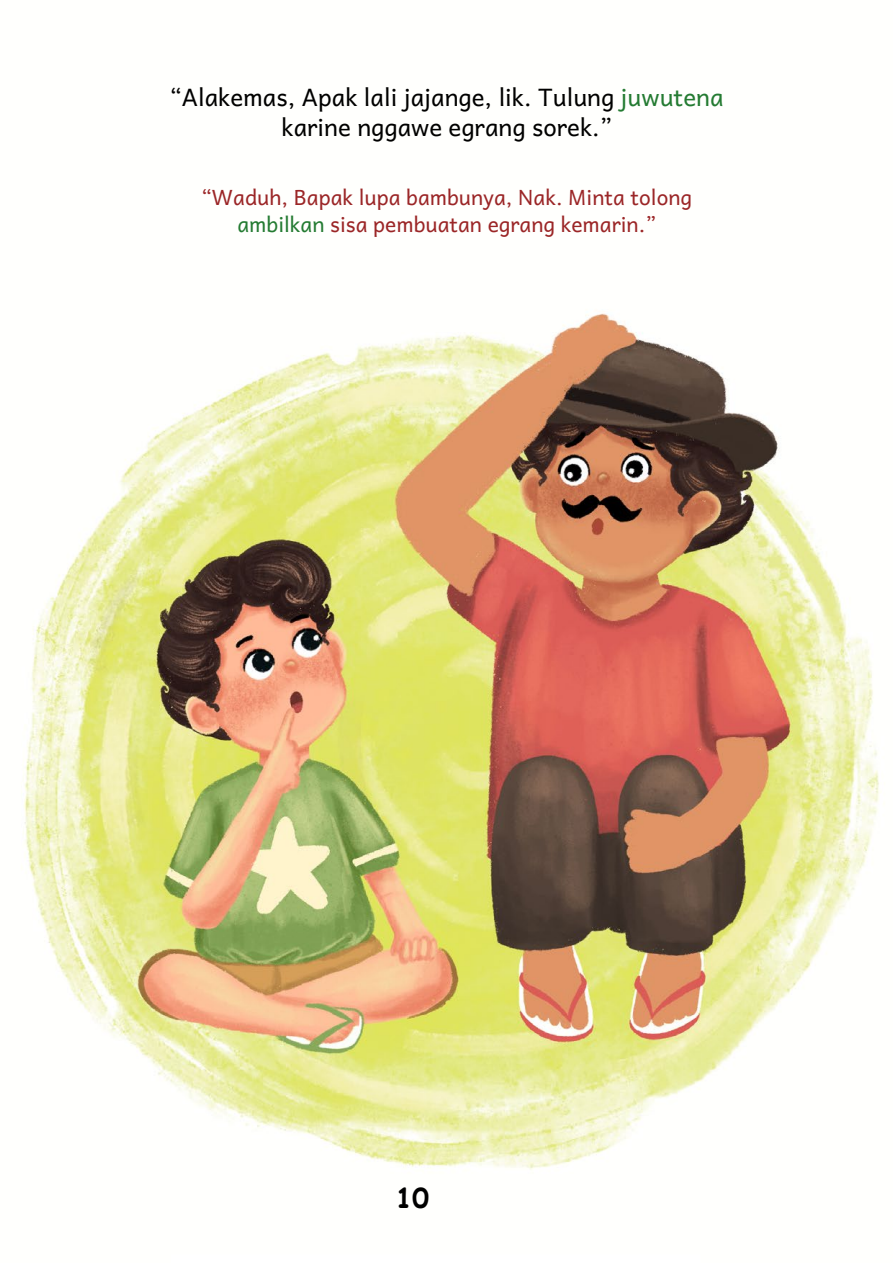
<style>
.page{position:relative;width:893px;height:1263px;background:#fff}
.page>*{position:absolute;margin:0;border:0;box-sizing:border-box;transform-origin:0 0}
.t1{font:700 27px "Comic Sans MS";color:#000}
.t2{font:24px/30px "Andika New Basic";color:#000;text-align:center}
.t3{font:21px/27px "Andika New Basic";color:#9b2627;text-align:center}
.s1{color:#247b32}
</style>
<div class="page">
<img style="left:24px;top:313px;width:855px;height:857px">
<p class="t2" style="left:169px;top:78px;width:556px">“Alakemas, Apak lali jajange, lik. Tulung <span class="s1">juwutena </span>karine nggawe egrang sorek.”</p>
<p class="t3" style="left:201px;top:180px;width:492px">“Waduh, Bapak lupa bambunya, Nak. Minta tolong <span class="s1">ambilkan</span> sisa pembuatan egrang kemarin.”</p>
<p class="t1" style="left:396px;top:1178px;width:34px">10</p>
</div>
